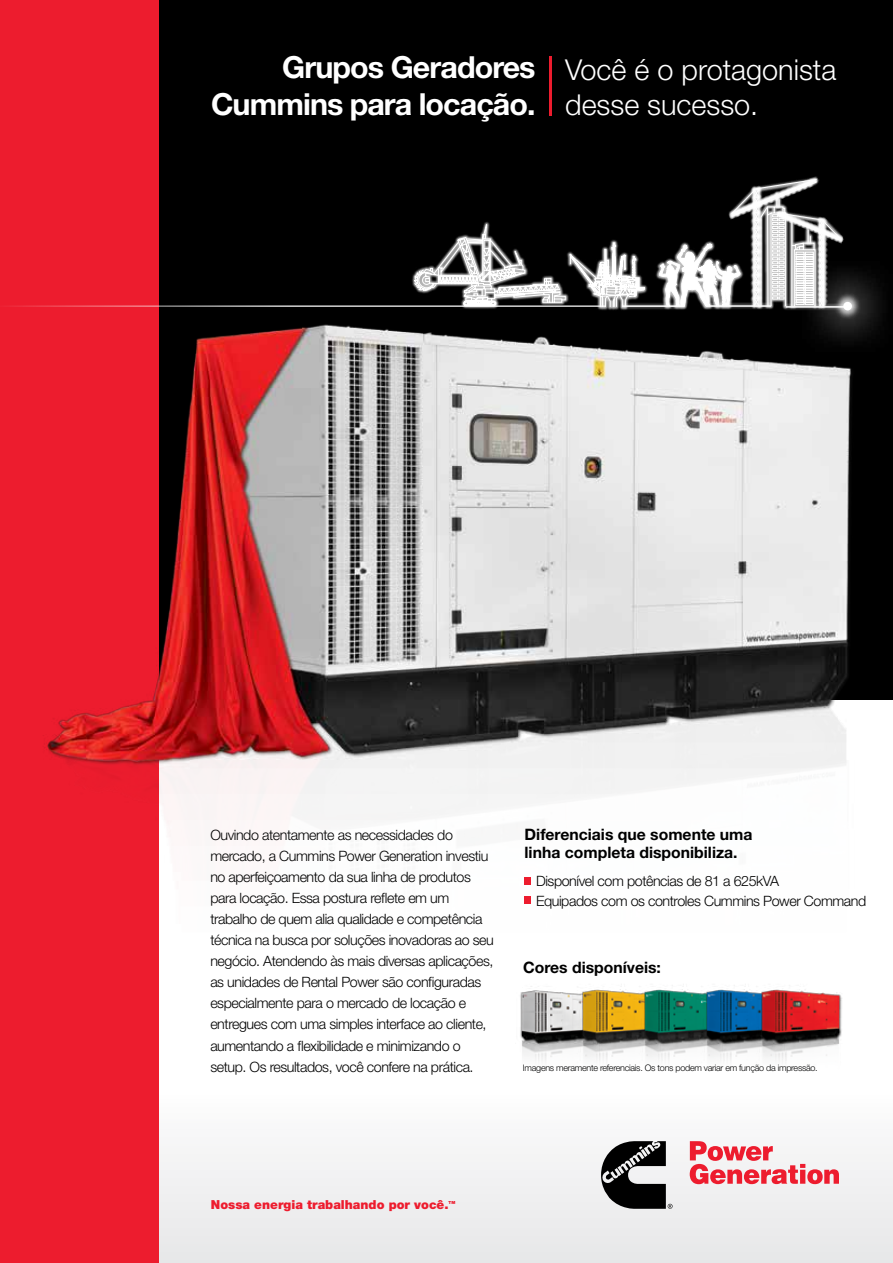
<style>
.page{position:relative;width:893px;height:1263px;background:#fff}
.page>*{position:absolute;margin:0;border:0;box-sizing:border-box;transform-origin:0 0}
.t1{font:700 30.45px/36.5px "Helvetica Neue LT";letter-spacing:-.03em;color:#fff;text-align:right}
.t2{font:300 28.8px/34.7px "Helvetica Neue LT";color:#fff}
.t3{font:700 15.75px/18px "Helvetica Neue LT";color:#000}
.t4{font:300 14.25px/21px "Helvetica Neue LT";letter-spacing:-.03em;color:#000}
.t5{font:900 12.45px "Helvetica Neue LT";color:#ed1c2e}
.t6{font:300 9px "Helvetica Neue LT";letter-spacing:-.03em;color:#000}
.t7{font:900 4.2px "Helvetica Neue LT";color:#ed1c2e}
</style>
<div class="page">
<div style="left:156px;top:676px;width:737px;height:587px;background:linear-gradient(to bottom,#fff,#f2f1f2)"></div>
<div style="left:142px;top:0;width:751px;height:699px;background:#000"></div>
<div style="left:0;top:0;width:158px;height:1263px;background:#ed1c2e"></div>
<img style="left:43px;top:320px;width:822px;height:614px">
<svg style="left:601px;top:1141px;width:71px;height:68px"></svg>
<svg style="left:690px;top:1141px;width:149px;height:43px"></svg>
<div style="left:525px;top:877px;width:6px;height:7px;background:#ed1c2e"></div>
<div style="left:525px;top:896px;width:6px;height:7px;background:#ed1c2e"></div>
<img style="left:515px;top:976px;width:54px;height:110px">
<img style="left:569px;top:976px;width:62px;height:110px">
<img style="left:631px;top:976px;width:61px;height:110px">
<img style="left:692px;top:976px;width:55px;height:110px">
<img style="left:747px;top:976px;width:99px;height:110px">
<hr style="left:0;top:305px;width:605px;height:2px;background:#fff">
<svg style="left:799px;top:272px;width:83px;height:82px;fill:#0b0b0b"></svg>
<div style="left:833px;top:292px;width:29px;height:28px;background:#fff;opacity:.75"></div>
<div style="left:567px;top:239px;width:81px;height:72px;background:#fff;opacity:.75"></div>
<div style="left:411px;top:221px;width:158px;height:88px;background:#fff;opacity:.75"></div>
<svg style="left:414px;top:221px;width:231px;height:87px"></svg>
<svg style="left:657px;top:176px;width:187px;height:140px"></svg>
<div style="left:619px;top:302px;width:69px;height:8px;background:#fff;opacity:.28"></div>
<hr style="left:622px;top:305px;width:63px;height:2px;background:#fff">
<div style="left:702px;top:302px;width:72px;height:8px;background:#fff;opacity:.28"></div>
<hr style="left:706px;top:305px;width:65px;height:2px;background:#fff">
<div style="left:782px;top:303px;width:72px;height:8px;background:#fff;opacity:.28"></div>
<hr style="left:786px;top:306px;width:65px;height:2px;background:#fff">
<hr style="left:549px;top:57px;width:2px;height:59px;background:#ed1c2e">
<h1 class="t1" style="left:211px;top:49px;width:326px">Grupos Geradores<br>Cummins para locação.</h1>
<h2 class="t2" style="left:565px;top:52px;width:273px">Você é o protagonista desse sucesso.</h2>
<p class="t4" style="left:210px;top:824px;width:285px">Ouvindo atentamente as necessidades do mercado, a Cummins Power Generation investiu no aperfeiçoamento da sua linha de produtos para locação. Essa postura reflete em um trabalho de quem alia qualidade e competência técnica na busca por soluções inovadoras ao seu negócio. Atendendo às mais diversas aplicações, as unidades de Rental Power são configuradas especialmente para o mercado de locação e entregues com uma simples interface ao cliente, aumentando a flexibilidade e minimizando o setup. Os resultados, você confere na prática.</p>
<p class="t3" style="left:525px;top:825px;width:230px">Diferenciais que somente uma linha completa disponibiliza.</p>
<p class="t4" style="left:536px;top:871px;width:332px;line-height:19.5px">Disponível com potências de 81 a 625kVA<br>Equipados com os controles Cummins Power Command</p>
<p class="t3" style="left:523px;top:958px;width:139px">Cores disponíveis:</p>
<p class="t6" style="left:523px;top:1063px;width:296px">Imagens meramente referenciais. Os tons podem variar em função da impressão.</p>
<p class="t5" style="left:211px;top:1197px;width:239px">Nossa energia trabalhando por você.</p>
<p class="t7" style="left:449px;top:1200px;width:8px">TM</p>
</div>
